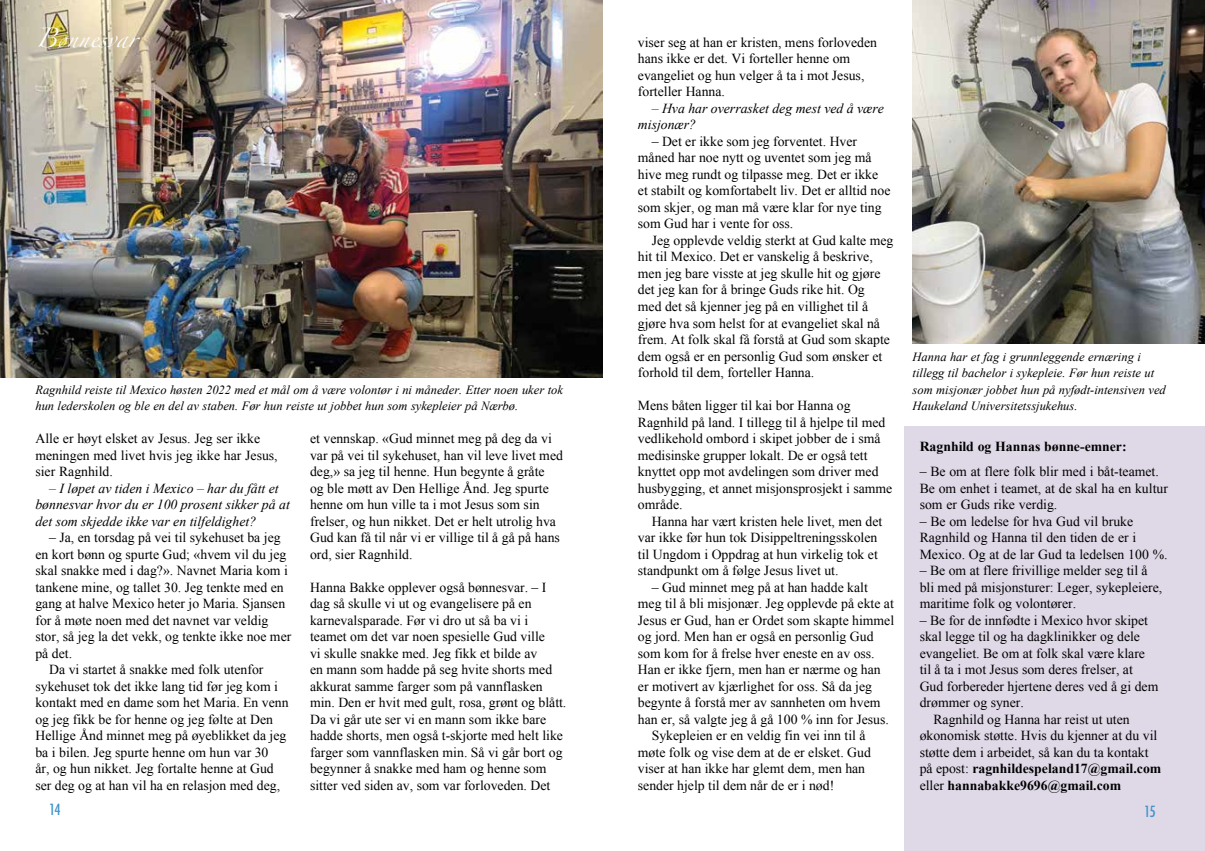
<style>
.page{position:relative;width:1205px;height:851px;background:#fff}
.page>*{position:absolute;margin:0;border:0;box-sizing:border-box;transform-origin:0 0}
.t1{font:17.5px "Zapfino";color:#fff}
.t2{font:500 condensed 15px "Futura";color:#4195c8}
.t3{font:13.75px/16.5px "Times New Roman";color:#000}
.t4{font:italic 13.75px/16.5px "Times New Roman";color:#000}
.t5{font:700 13.75px "Times New Roman";color:#000}
.t6{font:italic 12.5px/16.5px "Times New Roman";color:#000}
.s1{font-weight:400}
</style>
<div class="page">
<div style="left:904px;top:426px;width:301px;height:424px;background:#dfd8e7"></div>
<img style="left:0;top:0;width:602px;height:377px">
<img style="left:912px;top:0;width:293px;height:344px">
<p class="t1" style="left:35px;top:30px;width:103px">Bønnesvar</p>
<p class="t6" style="left:35px;top:381px;width:529px">Ragnhild reiste til Mexico høsten 2022 med et mål om å være volontør i ni måneder. Etter noen uker tok hun lederskolen og ble en del av staben. Før hun reiste ut jobbet hun som sykepleier på Nærbø.</p>
<p class="t3" style="left:35px;top:430px;width:244px">Alle er høyt elsket av Jesus. Jeg ser ikke meningen med livet hvis jeg ikke har Jesus, sier Ragnhild.</p>
<p class="t4" style="left:35px;top:479px;width:256px;text-indent:14px">– I løpet av tiden i Mexico – har du fått et bønnesvar hvor du er 100 prosent sikker på at det som skjedde ikke var en tilfeldighet?</p>
<p class="t3" style="left:49px;top:529px;width:233px">– Ja, en torsdag på vei til sykehuset ba jeg</p>
<p class="t3" style="left:35px;top:545px;width:252px">en kort bønn og spurte Gud; «hvem vil du jeg</p>
<p class="t3" style="left:35px;top:562px;width:254px">skal snakke med i dag?». Navnet Maria kom i</p>
<p class="t3" style="left:35px;top:578px;width:250px">tankene mine, og tallet 30. Jeg tenkte med en</p>
<p class="t3" style="left:35px;top:595px;width:251px">gang at halve Mexico heter jo Maria. Sjansen</p>
<p class="t3" style="left:35px;top:611px;width:234px">for å møte noen med det navnet var veldig</p>
<p class="t3" style="left:35px;top:628px;width:257px">stor, så jeg la det vekk, og tenkte ikke noe mer</p>
<p class="t3" style="left:35px;top:644px;width:38px">på det.</p>
<p class="t3" style="left:49px;top:661px;width:216px">Da vi startet å snakke med folk utenfor</p>
<p class="t3" style="left:35px;top:677px;width:244px">sykehuset tok det ikke lang tid før jeg kom i</p>
<p class="t3" style="left:35px;top:694px;width:255px">kontakt med en dame som het Maria. En venn</p>
<p class="t3" style="left:35px;top:710px;width:239px">og jeg fikk be for henne og jeg følte at Den</p>
<p class="t3" style="left:35px;top:727px;width:252px">Hellige Ånd minnet meg på øyeblikket da jeg</p>
<p class="t3" style="left:35px;top:743px;width:234px">ba i bilen. Jeg spurte henne om hun var 30</p>
<p class="t3" style="left:35px;top:760px;width:240px">år, og hun nikket. Jeg fortalte henne at Gud</p>
<p class="t3" style="left:35px;top:776px;width:246px">ser deg og at han vil ha en relasjon med deg,</p>
<p class="t3" style="left:310px;top:430px;width:254px">et vennskap. «Gud minnet meg på deg da vi var på vei til sykehuset, han vil leve livet med deg,» sa jeg til henne. Hun begynte å gråte<br>og ble møtt av Den Hellige Ånd. Jeg spurte henne om hun ville ta i mot Jesus som sin frelser, og hun nikket. Det er helt utrolig hva Gud kan få til når vi er villige til å gå på hans ord, sier Ragnhild.</p>
<p class="t3" style="left:310px;top:578px;width:258px">Hanna Bakke opplever også bønnesvar. – I dag så skulle vi ut og evangelisere på en karnevalsparade. Før vi dro ut så ba vi i teamet om det var noen spesielle Gud ville<br>vi skulle snakke med. Jeg fikk et bilde av<br>en mann som hadde på seg hvite shorts med akkurat samme farger som på vannflasken min. Den er hvit med gult, rosa, grønt og blått.<br>Da vi går ute ser vi en mann som ikke bare hadde shorts, men også t-skjorte med helt like farger som vannflasken min. Så vi går bort og begynner å snakke med ham og henne som sitter ved siden av, som var forloveden. Det</p>
<p class="t3" style="left:638px;top:34px;width:241px">viser seg at han er kristen, mens forloveden hans ikke er det. Vi forteller henne om evangeliet og hun velger å ta i mot Jesus, forteller Hanna.</p>
<p class="t4" style="left:638px;top:100px;width:247px;text-indent:14px">– Hva har overrasket deg mest ved å være misjonær?</p>
<p class="t3" style="left:638px;top:133px;width:254px;text-indent:14px">– Det er ikke som jeg forventet. Hver måned har noe nytt og uventet som jeg må hive meg rundt og tilpasse meg. Det er ikke et stabilt og komfortabelt liv. Det er alltid noe som skjer, og man må være klar for nye ting som Gud har i vente for oss.</p>
<p class="t3" style="left:638px;top:232px;width:257px;text-indent:14px">Jeg opplevde veldig sterkt at Gud kalte meg hit til Mexico. Det er vanskelig å beskrive, men jeg bare visste at jeg skulle hit og gjøre det jeg kan for å bringe Guds rike hit. Og<br>med det så kjenner jeg på en villighet til å gjøre hva som helst for at evangeliet skal nå frem. At folk skal få forstå at Gud som skapte dem også er en personlig Gud som ønsker et forhold til dem, forteller Hanna.</p>
<p class="t3" style="left:638px;top:397px;width:256px">Mens båten ligger til kai bor Hanna og Ragnhild på land. I tillegg til å hjelpe til med vedlikehold ombord i skipet jobber de i små medisinske grupper lokalt. De er også tett knyttet opp mot avdelingen som driver med husbygging, et annet misjonsprosjekt i samme område.</p>
<p class="t3" style="left:638px;top:512px;width:246px;text-indent:14px">Hanna har vært kristen hele livet, men det var ikke før hun tok Disippeltreningsskolen til Ungdom i Oppdrag at hun virkelig tok et standpunkt om å følge Jesus livet ut.</p>
<p class="t3" style="left:652px;top:578px;width:218px">– Gud minnet meg på at han hadde kalt</p>
<p class="t3" style="left:638px;top:595px;width:257px">meg til å bli misjonær. Jeg opplevde på ekte at</p>
<p class="t3" style="left:638px;top:611px;width:258px">Jesus er Gud, han er Ordet som skapte himmel</p>
<p class="t3" style="left:638px;top:628px;width:237px">og jord. Men han er også en personlig Gud</p>
<p class="t3" style="left:638px;top:644px;width:238px">som kom for å frelse hver eneste en av oss.</p>
<p class="t3" style="left:638px;top:661px;width:244px">Han er ikke fjern, men han er nærme og han</p>
<p class="t3" style="left:638px;top:677px;width:236px">er motivert av kjærlighet for oss. Så da jeg</p>
<p class="t3" style="left:638px;top:694px;width:244px">begynte å forstå mer av sannheten om hvem</p>
<p class="t3" style="left:638px;top:710px;width:252px">han er, så valgte jeg å gå 100 % inn for Jesus.</p>
<p class="t3" style="left:652px;top:727px;width:215px">Sykepleien er en veldig fin vei inn til å</p>
<p class="t3" style="left:638px;top:743px;width:234px">møte folk og vise dem at de er elsket. Gud</p>
<p class="t3" style="left:638px;top:760px;width:229px">viser at han ikke har glemt dem, men han</p>
<p class="t3" style="left:638px;top:776px;width:198px">sender hjelp til dem når de er i nød!</p>
<p class="t6" style="left:912px;top:348px;width:255px">Hanna har et fag i grunnleggende ernæring i tillegg til bachelor i sykepleie. Før hun reiste ut som misjonær jobbet hun på nyfødt-intensiven ved Haukeland Universitetssjukehus.</p>
<p class="t5" style="left:919px;top:436px;width:208px">Ragnhild og Hannas bønne-emner:</p>
<p class="t3" style="left:919px;top:463px;width:250px">– Be om at flere folk blir med i båt-teamet.<br>Be om enhet i teamet, at de skal ha en kultur som er Guds rike verdig.</p>
<p class="t3" style="left:919px;top:512px;width:249px">– Be om ledelse for hva Gud vil bruke<br>Ragnhild og Hanna til den tiden de er i<br>Mexico. Og at de lar Gud ta ledelsen 100 %.</p>
<p class="t3" style="left:919px;top:562px;width:244px">– Be om at flere frivillige melder seg til å bli med på misjonsturer: Leger, sykepleiere, maritime folk og volontører.</p>
<p class="t3" style="left:919px;top:611px;width:230px">– Be for de innfødte i Mexico hvor skipet</p>
<p class="t3" style="left:919px;top:628px;width:222px">skal legge til og ha dagklinikker og dele</p>
<p class="t3" style="left:919px;top:644px;width:227px">evangeliet. Be om at folk skal være klare</p>
<p class="t3" style="left:919px;top:661px;width:215px">til å ta i mot Jesus som deres frelser, at</p>
<p class="t3" style="left:919px;top:677px;width:240px">Gud forbereder hjertene deres ved å gi dem</p>
<p class="t3" style="left:919px;top:694px;width:106px">drømmer og syner.</p>
<p class="t3" style="left:933px;top:710px;width:198px">Ragnhild og Hanna har reist ut uten</p>
<p class="t3" style="left:919px;top:727px;width:239px">økonomisk støtte. Hvis du kjenner at du vil</p>
<p class="t3" style="left:919px;top:743px;width:230px">støtte dem i arbeidet, så kan du ta kontakt</p>
<p class="t5" style="left:919px;top:759px;width:243px"><span class="s1">på epost:</span> ragnhildespeland17@gmail.com</p>
<p class="t5" style="left:919px;top:775px;width:203px"><span class="s1">eller</span> hannabakke9696@gmail.com</p>
<p class="t2" style="left:49px;top:799px;width:13px">14</p>
<p class="t2" style="left:1144px;top:802px;width:13px">15</p>
</div>
